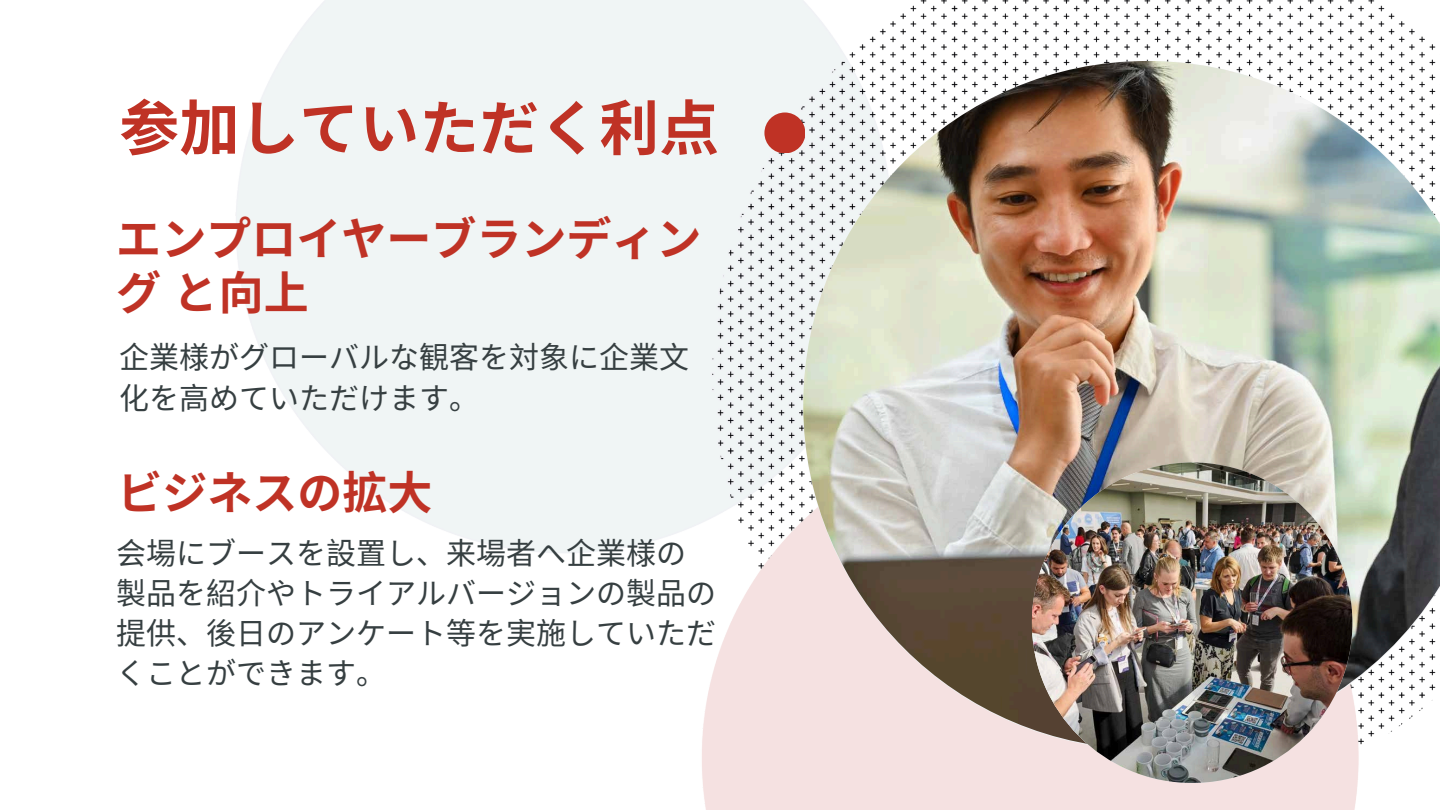
<style>
.page{position:relative;width:1440px;height:810px;background:#fff}
.page>*{position:absolute;margin:0;border:0;box-sizing:border-box;transform-origin:0 0}
.t1{font:700 60px "Noto Sans CJ Ksc";color:#bf3225}
.t2{font:700 45px/54px "Noto Sans CJ Ksc";color:#bf3225}
.t3{font:30px/39.9px "Noto Sans CJ Ksc";color:#363f41}
</style>
<div class="page">
<img style="left:236px;top:0;width:1200px;height:810px">
<img style="left:803px;top:61px;width:637px;height:688px">
<div style="left:764px;top:112px;width:41px;height:41px;background:#bf3225;border-radius:50%"></div>
<img style="left:1032px;top:462px;width:320px;height:321px;border-radius:50%">
<h1 class="t1" style="left:119px;top:81px;width:601px">参加していただく利点</h1>
<p class="t2" style="left:116px;top:209px;width:587px">エンプロイヤーブランディングと向上</p>
<p class="t3" style="left:119px;top:335px;width:569px;line-height:40.5px">企業様がグローバルな観客を対象に企業文化を高めていただけます。</p>
<h2 class="t2" style="left:117px;top:463px;width:313px">ビジネスの拡大</h2>
<h2 class="t3" style="left:116px;top:532px;width:601px">会場にブースを設置し、来場者へ企業様の製品を紹介やトライアルバージョンの製品の提供、後日のアンケート等を実施していただくことができます。</h2>
</div>
